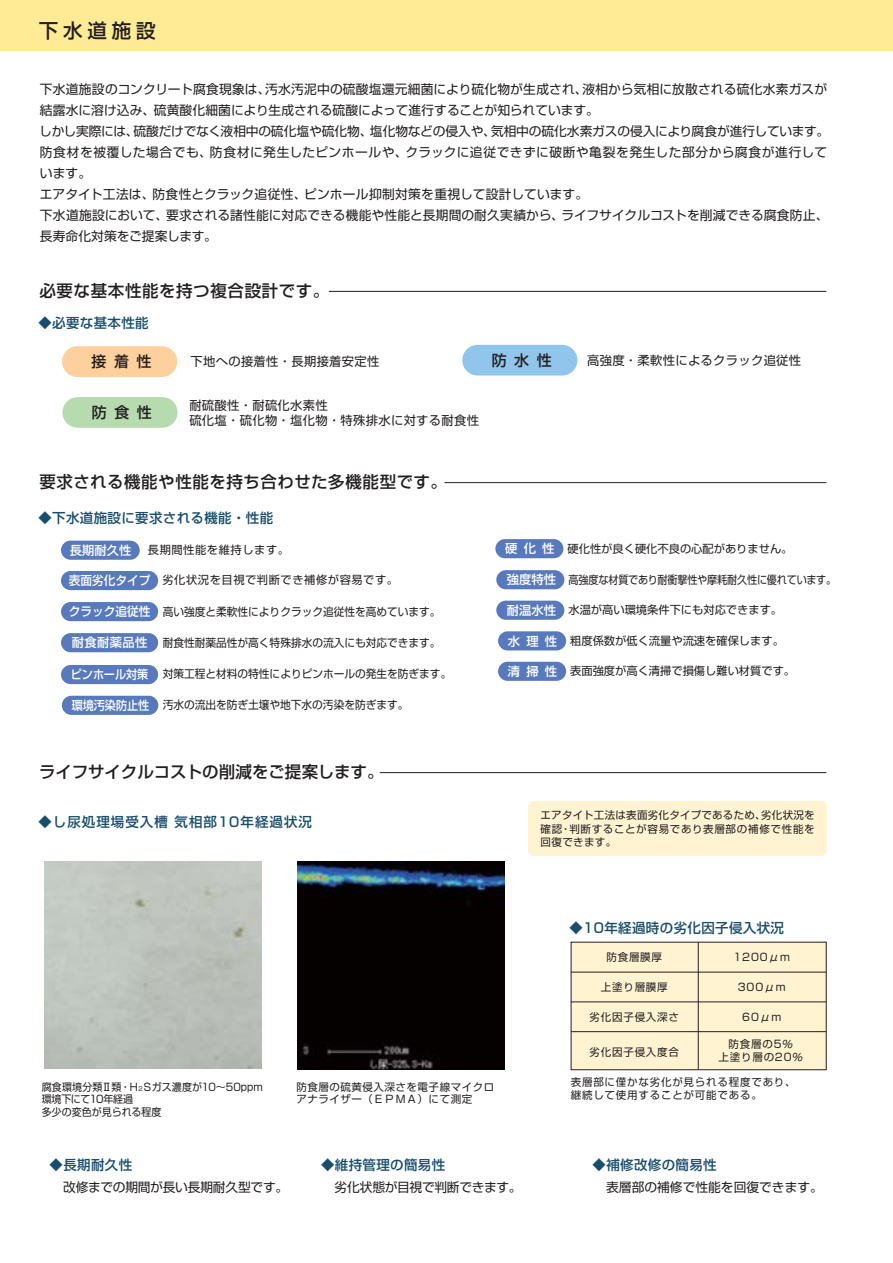
<style>
.page{position:relative;width:893px;height:1263px;background:#fff}
.page>*{position:absolute;margin:0;border:0;box-sizing:border-box;transform-origin:0 0}
.t1{font:19.5px "Shin Go Medium 83 pv RKSJ H";letter-spacing:.25em;color:#231f20}
.t2{font:16.5px "Shin Go Medium 83 pv RKSJ H";letter-spacing:.03em;color:#231f20}
.t3{font:16.5px "Shin Go Medium 83 pv RKSJ H";letter-spacing:-.005em;color:#231f20}
.t4{font:15px "Shin Go Medium 83 pv RKSJ H";letter-spacing:.5em;color:#231f20}
.t5{font:13.5px "Shin Go Medium 83 pv RKSJ H";letter-spacing:.025em;color:#184d6c}
.t6{font:13.5px "Shin Go Medium 83 pv RKSJ H";letter-spacing:.075em;color:#184d6c}
.t7{font:12.75px/21px "Shin Go regular 83 pv RKSJ H";color:#231f20}
.t8{font:12.75px "Shin Go regular 83 pv RKSJ H";letter-spacing:-.02em;color:#231f20}
.t9{font:12.3px/14.7px "Shin Go regular 83 pv RKSJ H";letter-spacing:.025em;color:#231f20}
.t10{font:12.3px "Shin Go Medium 83 pv RKSJ H";color:#fff;scale:.95 1}
.t11{font:12.3px "Shin Go Medium 83 pv RKSJ H";color:#fff}
.t12{font:11.25px "Shin Go regular 83 pv RKSJ H";color:#231f20;scale:.95 1}
.t13{font:11.25px "Shin Go regular 83 pv RKSJ H";color:#231f20}
.t14{font:11.25px "Shin Go regular 83 pv RKSJ H";letter-spacing:.05em;color:#231f20}
.t15{font:11.25px "Shin Go regular 83 pv RKSJ H";color:#231f20;scale:.9 1}
.t16{font:10.5px/13.5px "Shin Go regular 83 pv RKSJ H";letter-spacing:.065em;color:#231f20}
.t17{font:10.5px/12.6px "Shin Go regular 83 pv RKSJ H";color:#231f20;scale:.95 1}
.s1{font-family:"Shin Go Medium 83 pv RKSJ H";font-size:12.3px;color:#fff}
.s2{font-size:6px}
</style>
<div class="page">
<div style="left:0;top:0;width:893px;height:51px;background:#ffeb95"></div>
<div style="left:528px;top:801px;width:299px;height:55px;background:#fff3d1;border-radius:6px"></div>
<img style="left:297px;top:862px;width:208px;height:207px">
<div style="left:571px;top:942px;width:255px;height:128px;background:#fff3d1"></div>
<div style="left:571px;top:942px;width:255px;height:128px;border:1px solid #231f20"></div>
<hr style="left:698px;top:942px;width:1px;height:127px;background:#231f20">
<hr style="left:571px;top:972px;width:255px;height:1px;background:#231f20">
<hr style="left:571px;top:1002px;width:255px;height:1px;background:#231f20">
<hr style="left:571px;top:1031px;width:255px;height:1px;background:#231f20">
<div style="left:62px;top:346px;width:115px;height:31px;background:#fed09e;border-radius:15px"></div>
<div style="left:462px;top:345px;width:115px;height:30px;background:#92c5eb;border-radius:15px"></div>
<div style="left:62px;top:397px;width:116px;height:31px;background:#b5dbae;border-radius:15px"></div>
<div style="left:61px;top:541px;width:79px;height:19px;background:#587abc;border-radius:10px"></div>
<div style="left:498px;top:631px;width:68px;height:19px;background:#587abc;border-radius:10px"></div>
<div style="left:498px;top:662px;width:68px;height:19px;background:#587abc;border-radius:10px"></div>
<div style="left:496px;top:601px;width:68px;height:19px;background:#587abc;border-radius:10px"></div>
<div style="left:495px;top:539px;width:68px;height:19px;background:#587abc;border-radius:10px"></div>
<div style="left:61px;top:571px;width:97px;height:19px;background:#587abc;border-radius:10px"></div>
<div style="left:61px;top:602px;width:97px;height:19px;background:#587abc;border-radius:10px"></div>
<div style="left:61px;top:633px;width:97px;height:19px;background:#587abc;border-radius:10px"></div>
<div style="left:62px;top:696px;width:96px;height:19px;background:#587abc;border-radius:10px"></div>
<div style="left:496px;top:570px;width:68px;height:19px;background:#587abc;border-radius:10px"></div>
<div style="left:61px;top:665px;width:97px;height:19px;background:#587abc;border-radius:10px"></div>
<hr style="left:329px;top:291px;width:497px;height:1px;background:#231f20">
<hr style="left:445px;top:482px;width:381px;height:1px;background:#231f20">
<hr style="left:380px;top:772px;width:446px;height:1px;background:#231f20">
<h1 class="t1" style="left:39px;top:18px;width:118px">下水道施設</h1>
<p class="t7" style="left:39px;top:77px;width:791px">下水道施設のコンクリート腐食現象は、汚水汚泥中の硫酸塩還元細菌により硫化物が生成され、液相から気相に放散される硫化水素ガスが結露水に溶け込み、硫黄酸化細菌により生成される硫酸によって進行することが知られています。<br>しかし実際には、硫酸だけでなく液相中の硫化塩や硫化物、塩化物などの侵入や、気相中の硫化水素ガスの侵入により腐食が進行しています。防食材を被覆した場合でも、防食材に発生したピンホールや、クラックに追従できずに破断や亀裂を発生した部分から腐食が進行しています。<br>エアタイト工法は、防食性とクラック追従性、ピンホール抑制対策を重視して設計しています。<br>下水道施設において、要求される諸性能に対応できる機能や性能と長期間の耐久実績から、ライフサイクルコストを削減できる腐食防止、長寿命化対策をご提案します。</p>
<p class="t2" style="left:39px;top:280px;width:291px">必要な基本性能を持つ複合設計です。</p>
<p class="t5" style="left:38px;top:314px;width:112px">◆必要な基本性能</p>
<p class="t4" style="left:92px;top:352px;width:61px">接着性</p>
<p class="t4" style="left:492px;top:350px;width:61px">防水性</p>
<p class="t4" style="left:92px;top:403px;width:61px">防食性</p>
<p class="t9" style="left:191px;top:353px;width:190px">下地への接着性・長期接着安定性</p>
<p class="t9" style="left:587px;top:353px;width:216px">高強度・柔軟性によるクラック追従性</p>
<p class="t9" style="left:189px;top:397px;width:291px">耐硫酸性・耐硫化水素性<br>硫化塩・硫化物・塩化物・特殊排水に対する耐食性</p>
<p class="t2" style="left:39px;top:471px;width:409px">要求される機能や性能を持ち合わせた多機能型です。</p>
<p class="t5" style="left:38px;top:509px;width:236px">◆下水道施設に要求される機能・性能</p>
<p class="t11" style="left:70px;top:542px;width:63px">長期耐久性</p>
<p class="t14" style="left:148px;top:542px;width:143px">長期間性能を維持します。</p>
<p class="t13" style="left:505px;top:541px;width:289px"><span class="s1">硬化性</span> 硬化性が良く硬化不良の心配がありません。</p>
<p class="t15" style="left:507px;top:572px;width:367px"><span class="s1">強度特性</span> 高強度な材質であり耐衝撃性や摩耗耐久性に優れています。</p>
<p class="t10" style="left:69px;top:572px;width:88px">表面劣化タイプ</p>
<p class="t10" style="left:69px;top:603px;width:88px">クラック追従性</p>
<p class="t11" style="left:72px;top:635px;width:77px">耐食耐薬品性</p>
<p class="t12" style="left:163px;top:635px;width:294px">耐食性耐薬品性が高く特殊排水の流入にも対応できます。</p>
<p class="t12" style="left:71px;top:667px;width:402px"><span class="s1">ピンホール対策</span> 対策工程と材料の特性によりピンホールの発生を防ぎます。</p>
<p class="t14" style="left:162px;top:573px;width:237px">劣化状況を目視で判断でき補修が容易です。</p>
<p class="t12" style="left:163px;top:604px;width:294px">高い強度と柔軟性によりクラック追従性を高めています。</p>
<p class="t13" style="left:507px;top:602px;width:277px"><span class="s1">耐温水性</span> 水温が高い環境条件下にも対応できます。</p>
<p class="t13" style="left:508px;top:633px;width:278px"><span class="s1">水理性</span> 粗度係数が低く流量や流速を確保します。</p>
<p class="t13" style="left:508px;top:663px;width:289px"><span class="s1">清掃性</span> 表面強度が高く清掃で損傷し難い材質です。</p>
<p class="t12" style="left:72px;top:697px;width:356px"><span class="s1">環境汚染防止性</span> 汚水の流出を防ぎ土壌や地下水の汚染を防ぎます。</p>
<p class="t3" style="left:39px;top:761px;width:346px">ライフサイクルコストの削減をご提案します。</p>
<p class="t6" style="left:38px;top:813px;width:275px">◆し尿処理場受入槽 気相部10年経過状況</p>
<p class="t16" style="left:541px;top:808px;width:276px;text-align:justify">エアタイト工法は表面劣化タイプであるため、劣化状況を確認・判断することが容易であり表層部の補修で性能を回復できます。</p>
<p class="t5" style="left:569px;top:919px;width:216px">◆10年経過時の劣化因子侵入状況</p>
<p class="t16" style="left:606px;top:950px;width:57px">防食層膜厚</p>
<p class="t16" style="left:733px;top:950px;width:58px">1200μｍ</p>
<p class="t16" style="left:738px;top:980px;width:50px">300μｍ</p>
<p class="t16" style="left:742px;top:1009px;width:41px">60μｍ</p>
<p class="t16" style="left:718px;top:1036px;width:86px;text-align:center">防食層の5％<br>上塗り層の20％</p>
<p class="t16" style="left:601px;top:980px;width:68px">上塗り層膜厚</p>
<p class="t16" style="left:589px;top:1009px;width:91px">劣化因子侵入深さ</p>
<p class="t16" style="left:589px;top:1044px;width:91px">劣化因子侵入度合</p>
<p class="t17" style="left:42px;top:1079px;width:234px">腐食環境分類Ⅱ類・Ｈ<span class="s2">2</span>Ｓガス濃度が10～50ppm環境下にて10年経過<br>多少の変色が見られる程度</p>
<p class="t16" style="left:296px;top:1079px;width:199px;line-height:12.6px">防食層の硫黄侵入深さを電子線マイクロアナライザー（ＥＰＭＡ）にて測定</p>
<p class="t16" style="left:571px;top:1075px;width:226px;line-height:12.6px">表層部に僅かな劣化が見られる程度であり、継続して使用することが可能である。</p>
<p class="t5" style="left:50px;top:1156px;width:84px">◆長期耐久性</p>
<p class="t8" style="left:63px;top:1179px;width:227px">改修までの期間が長い長期耐久型です。</p>
<p class="t5" style="left:321px;top:1156px;width:126px">◆維持管理の簡易性</p>
<p class="t8" style="left:335px;top:1179px;width:189px">劣化状態が目視で判断できます。</p>
<p class="t5" style="left:593px;top:1156px;width:126px">◆補修改修の簡易性</p>
<p class="t7" style="left:606px;top:1176px;width:218px">表層部の補修で性能を回復できます。</p>
</div>
